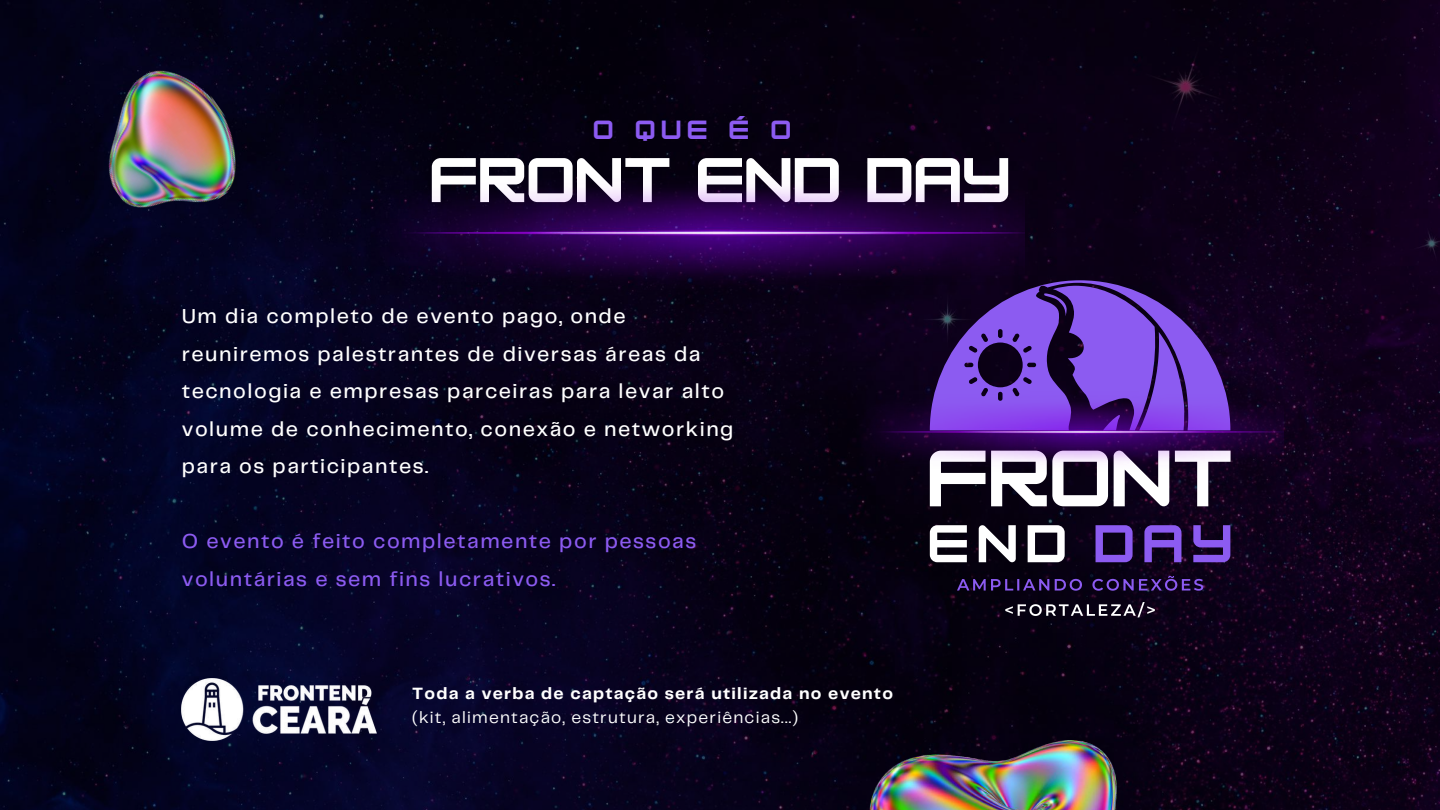
<style>
.page{position:relative;width:1440px;height:810px;background:#fff}
.page>*{position:absolute;margin:0;border:0;box-sizing:border-box;transform-origin:0 0}
.t1{font:700 55px "HK Modular";color:#fff}
.t2{font:700 23px "HK Modular";letter-spacing:.94em;color:#8c5bf1}
.t3{font:500 21px/37.5px "Telegraf";letter-spacing:.07em;color:#fff}
.t4{font:500 21px/37.5px "Telegraf";letter-spacing:.07em;color:#8c5bf1}
.t5{font:17px "Telegraf";letter-spacing:.07em;color:#fff}
.t6{font:700 17px "Telegraf";letter-spacing:.07em;color:#fff}
</style>
<div class="page">
<img style="left:0;top:0;width:1440px;height:810px">
<img style="left:182px;top:679px;width:194px;height:61px">
<img style="left:360px;top:171px;width:665px;height:125px">
<svg style="left:930px;top:280px;width:300px;height:111px;background:#533391"></svg>
<svg style="left:930px;top:473px;width:301px;height:144px;fill:#090115"></svg>
<svg style="left:1096px;top:525px;width:134px;height:37px;background:#4b2d83"></svg>
<img style="left:848px;top:391px;width:435px;height:82px">
<img style="left:71px;top:51px;width:191px;height:194px">
<img style="left:869px;top:740px;width:252px;height:70px">
<p class="t2" style="left:593px;top:116px;width:199px">OQUEÉO</p>
<h1 class="t1" style="left:430px;top:147px;width:582px">FRONT END DAY</h1>
<p class="t3" style="left:182px;top:298px;width:553px">Um dia completo de evento pago, onde reuniremos palestrantes de diversas áreas da tecnologia e empresas parceiras para levar alto volume de conhecimento, conexão e networking para os participantes.</p>
<p class="t4" style="left:182px;top:523px;width:516px">O evento é feito completamente por pessoas voluntárias e sem fins lucrativos.</p>
<p class="t6" style="left:412px;top:687px;width:482px">Toda a verba de captação será utilizada no evento</p>
<p class="t5" style="left:412px;top:711px;width:387px">(kit, alimentação, estrutura, experiências...)</p>
</div>
